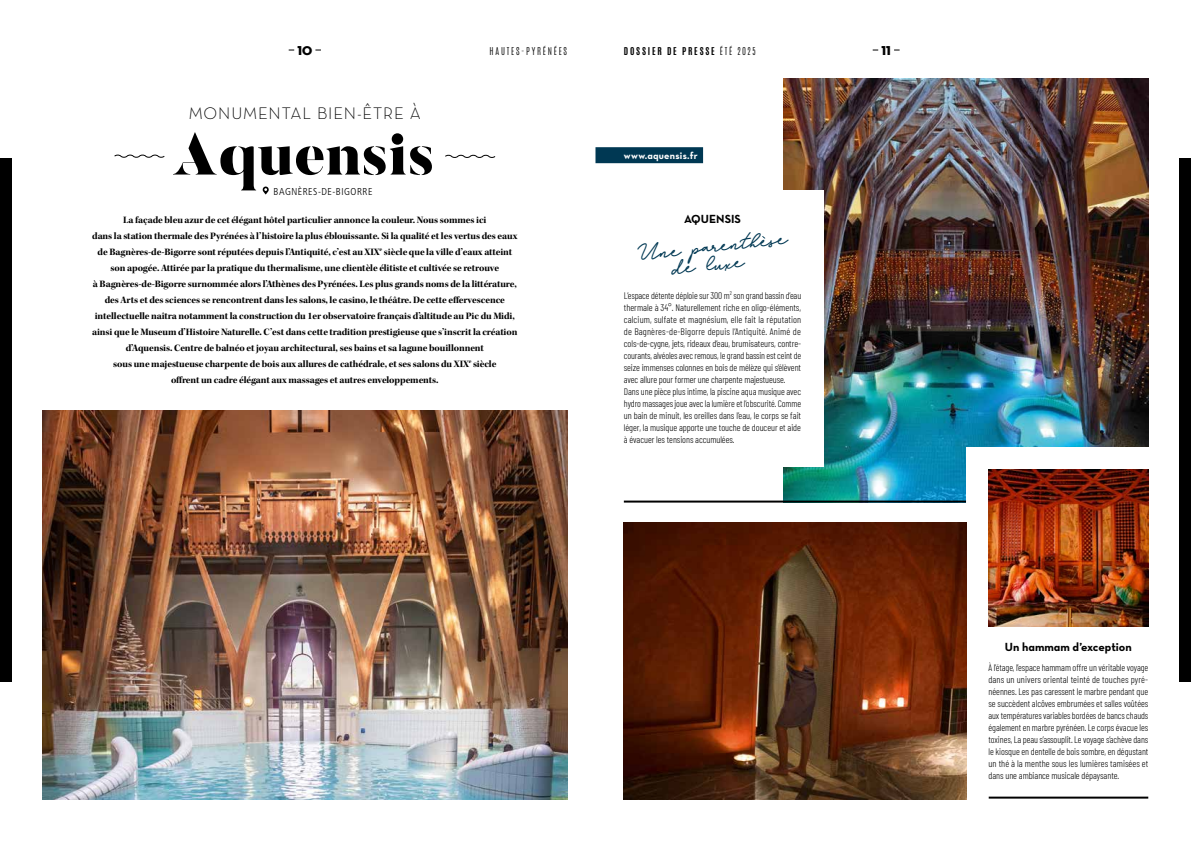
<style>
.page{position:relative;width:1191px;height:842px;background:#fff}
.page>*{position:absolute;margin:0;border:0;box-sizing:border-box;transform-origin:0 0}
.t1{font:900 60px "Butler Stencil";color:#000}
.t2{font:20px/18px "Bathilda";color:#003853}
.t3{font:17px "Neutra Text Light Alt";letter-spacing:.05em;color:#000}
.t4{font:13px "Neutra Disp Titling";color:#000}
.t5{font:12px "Neutra Text Bold Alt";color:#000}
.t6{font:10px/16px "Kepler Std Bold Subh";letter-spacing:-.01em;color:#000;text-align:center}
.t7{font:300 condensed 10px "Frutiger LT Std";letter-spacing:.05em;color:#000}
.t8{font:10px "Neutra Text Bold Alt";letter-spacing:.025em;color:#fff}
.t9{font:300 9.5px/12px "Barlow Condensed";letter-spacing:-.005em;color:#000;text-align:justify}
.t10{font:700 9px "Antonio";letter-spacing:.2em;color:#000}
.t11{font:300 9px "Antonio";letter-spacing:.2em;color:#000}
.s1{font-weight:300}
</style>
<div class="page">
<img style="left:783px;top:79px;width:365px;height:422px">
<div style="left:966px;top:447px;width:201px;height:352px;background:#fff"></div>
<img style="left:43px;top:411px;width:524px;height:388px">
<img style="left:624px;top:523px;width:342px;height:276px">
<svg style="left:114px;top:154px;width:51px;height:4px"></svg>
<svg style="left:445px;top:154px;width:51px;height:4px"></svg>
<svg style="left:263px;top:187px;width:6px;height:8px"></svg>
<div style="left:624px;top:191px;width:200px;height:276px;background:#fff"></div>
<hr style="left:988px;top:797px;width:160px;height:2px;background:#000">
<img style="left:988px;top:469px;width:160px;height:158px">
<hr style="left:624px;top:501px;width:342px;height:2px;background:#000">
<div style="left:595px;top:147px;width:108px;height:16px;background:#003853"></div>
<div style="left:1179px;top:159px;width:12px;height:523px;background:#000"></div>
<div style="left:0;top:159px;width:11px;height:523px;background:#000"></div>
<h3 class="t4" style="left:297px;top:42px;width:16px">10</h3>
<p class="t11" style="left:489px;top:44px;width:79px">HAUTES-PYRÉNÉES</p>
<p class="t10" style="left:624px;top:44px;width:133px">DOSSIER DE PRESSE <span class="s1">ÉTÉ 2025</span></p>
<h3 class="t4" style="left:881px;top:42px;width:11px">11</h3>
<h3 class="t3" style="left:189px;top:102px;width:233px">MONUMENTAL BIEN-ÊTRE À</h3>
<h1 class="t1" style="left:172px;top:116px;width:264px">Aquensis</h1>
<p class="t7" style="left:274px;top:185px;width:100px">BAGNÈRES-DE-BIGORRE</p>
<p class="t6" style="left:92px;top:212px;width:427px">La façade bleu azur de cet élégant hôtel particulier annonce la couleur. Nous sommes ici<br>dans la station thermale des Pyrénées à l’histoire la plus éblouissante. Si la qualité et les vertus des eaux de Bagnères-de-Bigorre sont réputées depuis l’Antiquité, c’est au XIX<sup>e</sup> siècle que la ville d’eaux atteint son apogée. Attirée par la pratique du thermalisme, une clientèle élitiste et cultivée se retrouve<br>à Bagnères-de-Bigorre surnommée alors l’Athènes des Pyrénées. Les plus grands noms de la littérature, des Arts et des sciences se rencontrent dans les salons, le casino, le théâtre. De cette effervescence intellectuelle naîtra notamment la construction du 1er observatoire français d’altitude au Pic du Midi, ainsi que le Museum d’Histoire Naturelle. C’est dans cette tradition prestigieuse que s’inscrit la création d’Aquensis. Centre de balnéo et joyau architectural, ses bains et sa lagune bouillonnent<br>sous une majestueuse charpente de bois aux allures de cathédrale, et ses salons du XIX<sup>e</sup> siècle<br>offrent un cadre élégant aux massages et autres enveloppements.</p>
<p class="t8" style="left:624px;top:149px;width:75px">www.aquensis.fr</p>
<p class="t5" style="left:684px;top:211px;width:58px">AQUENSIS</p>
<h2 class="t2" style="left:669px;top:239px;width:119px;text-indent:-33px;rotate:-6deg">Une parenthese de luxe</h2>
<p class="t9" style="left:624px;top:288px;width:179px;text-align:left">L’espace détente déploie sur 300 m<sup>2</sup> son grand bassin d’eau thermale à 34°. Naturellement riche en oligo-éléments, calcium, sulfate et magnésium, elle fait la réputation de Bagnères-de-Bigorre depuis l’Antiquité. Animé de cols-de-cygne, jets, rideaux d’eau, brumisateurs, contre&shy;courants, alvéoles avec remous, le grand bassin est ceint de seize immenses colonnes en bois de mélèze qui s’élèvent avec allure pour former une charpente majestueuse.<br>Dans une pièce plus intime, la piscine aqua musique avec hydro massages joue avec la lumière et l’obscurité. Comme un bain de minuit, les oreilles dans l’eau, le corps se fait léger, la musique apporte une touche de douceur et aide à évacuer les tensions accumulées.</p>
<p class="t5" style="left:1005px;top:639px;width:128px">Un hammam d’exception</p>
<p class="t9" style="left:988px;top:660px;width:161px">À l’étage, l’espace hammam offre un véritable voyage dans un univers oriental teinté de touches pyré&shy;néennes. Les pas caressent le marbre pendant que se succèdent alcôves embrumées et salles voûtées aux températures variables bordées de bancs chauds également en marbre pyrénéen. Le corps évacue les toxines, La peau s’assouplit. Le voyage s’achève dans le kiosque en dentelle de bois sombre, en dégustant un thé à la menthe sous les lumières tamisées et dans une ambiance musicale dépaysante.</p>
</div>
